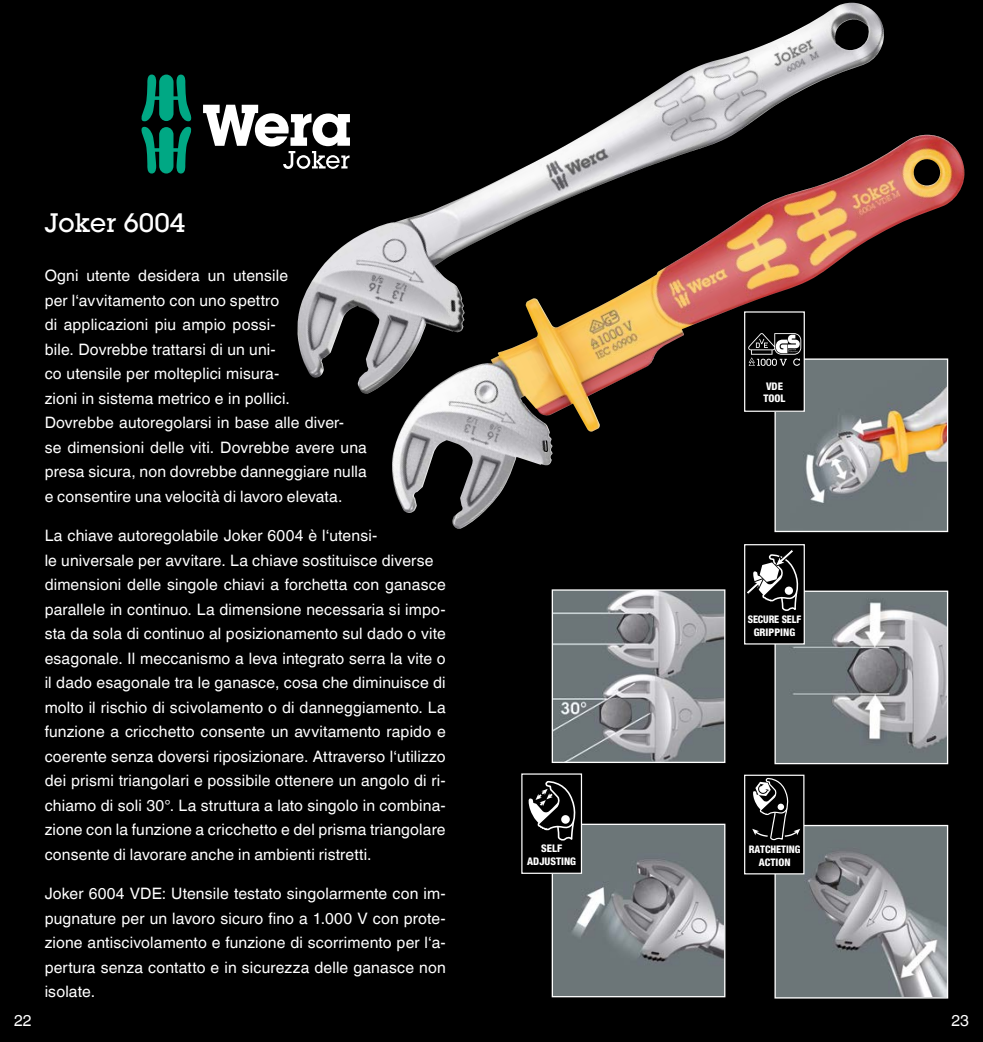
<style>
.page{position:relative;width:983px;height:1042px;background:#fff}
.page>*{position:absolute;margin:0;border:0;box-sizing:border-box;transform-origin:0 0}
.t1{font:28px "co lu regular multiling";color:#fff}
.t2{font:15.75px/24.5px "Helvetica World";letter-spacing:.01em;color:#fff}
.t3{font:800 condensed 10.5px/12.6px "Helvetica Neue LT Std";color:#fff;text-align:center}
.t4{font:800 condensed 10.5px/12.6px "Helvetica Neue LT Std";color:#fff;text-align:center;scale:.95 1}
</style>
<div class="page">
<div style="left:0;top:0;width:982px;height:1042px;background:#000"></div>
<svg style="left:141px;top:75px;width:51px;height:99px"></svg>
<svg style="left:203px;top:105px;width:93px;height:64px"></svg>
<img style="left:296px;top:3px;width:588px;height:391px">
<img style="left:389px;top:135px;width:576px;height:395px">
<img style="left:776px;top:592px;width:169px;height:170px">
<div style="left:774px;top:590px;width:173px;height:174px;border:1px solid #fff"></div>
<div style="left:744px;top:545px;width:60px;height:99px;background:#000"></div>
<div style="left:743px;top:544px;width:61px;height:100px;border:1px solid #fff"></div>
<svg style="left:745px;top:548px;width:54px;height:63px"></svg>
<img style="left:776px;top:827px;width:169px;height:169px">
<div style="left:774px;top:825px;width:173px;height:173px;border:1px solid #fff"></div>
<div style="left:744px;top:775px;width:59px;height:99px;background:#000"></div>
<div style="left:743px;top:774px;width:61px;height:100px;border:1px solid #fff"></div>
<svg style="left:752px;top:777px;width:48px;height:64px"></svg>
<img style="left:776px;top:360px;width:169px;height:170px">
<div style="left:774px;top:358px;width:173px;height:174px;border:1px solid #fff"></div>
<div style="left:744px;top:312px;width:60px;height:99px;background:#000"></div>
<div style="left:743px;top:311px;width:61px;height:101px;border:1px solid #fff"></div>
<svg style="left:748px;top:333px;width:53px;height:33px"></svg>
<img style="left:553px;top:591px;width:170px;height:170px">
<div style="left:551px;top:589px;width:174px;height:174px;border:1px solid #fff"></div>
<img style="left:553px;top:825px;width:170px;height:170px">
<div style="left:551px;top:823px;width:174px;height:174px;border:1px solid #fff"></div>
<div style="left:521px;top:774px;width:60px;height:99px;background:#000"></div>
<div style="left:521px;top:773px;width:61px;height:101px;border:1px solid #fff"></div>
<svg style="left:528px;top:780px;width:48px;height:61px"></svg>
<h1 class="t1" style="left:45px;top:205px;width:142px">Joker 6004</h1>
<p class="t2" style="left:45px;top:263px;width:324px">Ogni utente desidera un utensile<br>per l‘avvitamento con uno spettro<br>di applicazioni piu ampio possi-<br>bile. Dovrebbe trattarsi di un uni-<br>co utensile per molteplici misura-<br>zioni in sistema metrico e in pollici.<br>Dovrebbe autoregolarsi in base alle diver-<br>se dimensioni delle viti. Dovrebbe avere una presa sicura, non dovrebbe danneggiare nulla e consentire una velocità di lavoro elevata.</p>
<p class="t2" style="left:45px;top:523px;width:402px">La chiave autoregolabile Joker 6004 è l‘utensi-<br>le universale per avvitare. La chiave sostituisce diverse dimensioni delle singole chiavi a forchetta con ganasce parallele in continuo. La dimensione necessaria si impo&shy;sta da sola di continuo al posizionamento sul dado o vite esagonale. Il meccanismo a leva integrato serra la vite o il dado esagonale tra le ganasce, cosa che diminuisce di molto il rischio di scivolamento o di danneggiamento. La funzione a cricchetto consente un avvitamento rapido e coerente senza doversi riposizionare. Attraverso l‘utilizzo dei prismi triangolari e possibile ottenere un angolo di ri&shy;chiamo di soli 30°. La struttura a lato singolo in combina&shy;zione con la funzione a cricchetto e del prisma triangolare consente di lavorare anche in ambienti ristretti.</p>
<p class="t2" style="left:45px;top:881px;width:402px;text-align:justify">Joker 6004 VDE: Utensile testato singolarmente con im&shy;pugnature per un lavoro sicuro fino a 1.000 V con prote&shy;zione antiscivolamento e funzione di scorrimento per l‘a&shy;pertura senza contatto e in sicurezza delle ganasce non isolate.</p>
<p class="t3" style="left:527px;top:842px;width:50px">SELF<br>ADJUSTING</p>
<p class="t3" style="left:763px;top:379px;width:23px;text-align:left">VDE<br>TOOL</p>
<p class="t4" style="left:747px;top:613px;width:58px">SECURE SELF<br>GRIPPING</p>
<p class="t3" style="left:748px;top:843px;width:53px">RATCHETING<br>ACTION</p>
<p class="t2" style="left:14px;top:1008px;width:19px">22</p>
<p class="t2" style="left:951px;top:1008px;width:19px">23</p>
</div>
